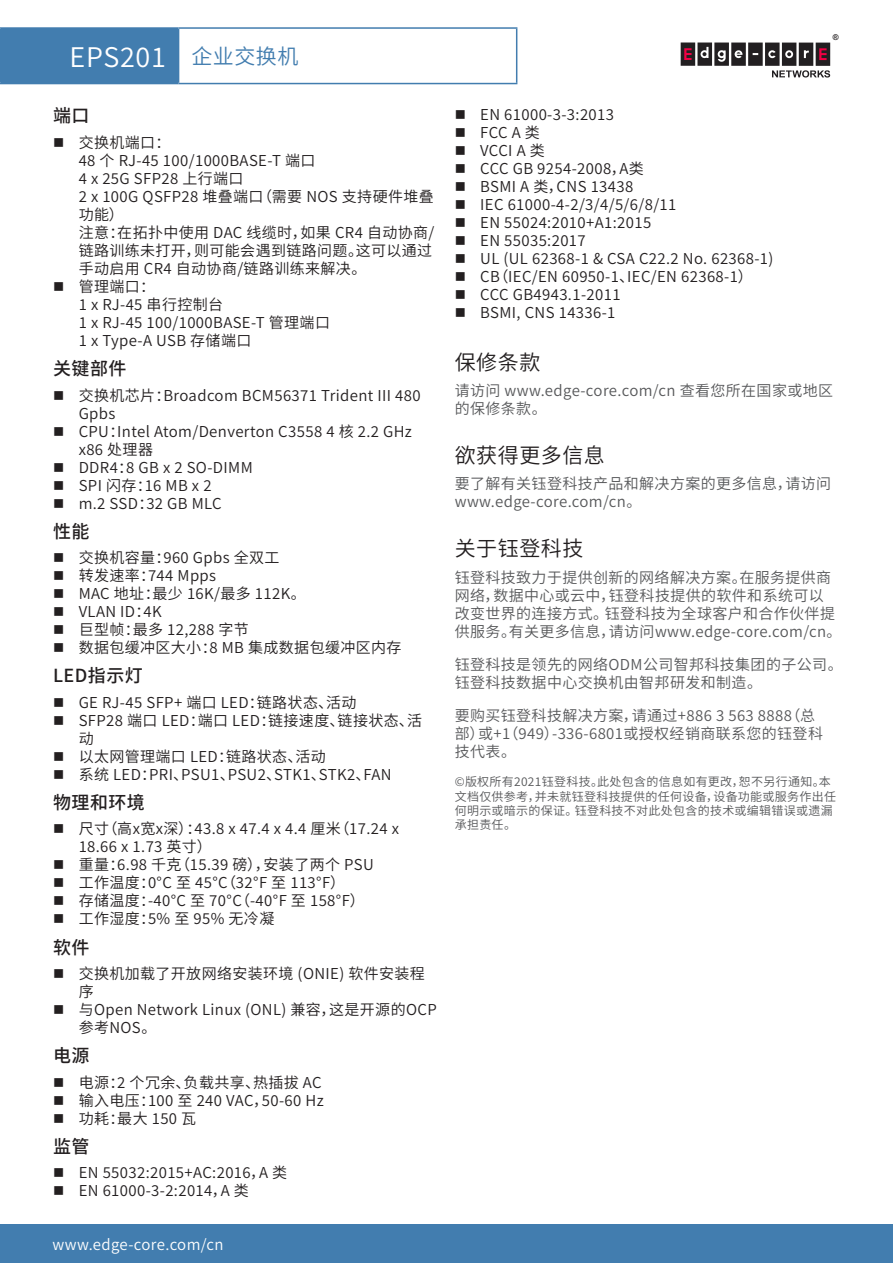
<style>
.page{position:relative;width:893px;height:1263px;background:#fff}
.page>*{position:absolute;margin:0;border:0;box-sizing:border-box;transform-origin:0 0}
.HeaderTitle{font:27px "Source Han Sans SC";letter-spacing:.025em;color:#fff}
.t1{font:21px "Source Han Sans SC";letter-spacing:.025em;color:#231f20}
.HeaderTitle-2{font:21px "Source Han Sans SC";letter-spacing:.025em;color:#427daf}
.FeatureListH1{font:500 18px "Source Han Sans SC";letter-spacing:.025em;color:#231f20}
.NEW_FeatureList{font:15px/18px "Source Han Sans SC";letter-spacing:.025em;color:#231f20}
.body{font:15px/18px "Source Han Sans SC";letter-spacing:.025em;color:#57585a}
.t2{font:15px "Source Han Sans SC";letter-spacing:.025em;color:#fff}
.copyright{font:12px/14.4px "Source Han Sans SC";letter-spacing:.025em;color:#57585a}
.t3{font:700 7.95px "Arial";color:#231f20}
</style>
<div class="page">
<div style="left:0;top:1225px;width:893px;height:38px;background:#427daf"></div>
<div style="left:681px;top:43px;width:14px;height:23px;background:#221f21"></div>
<div style="left:697px;top:43px;width:15px;height:23px;background:#221f21"></div>
<div style="left:714px;top:43px;width:15px;height:23px;background:#221f21"></div>
<div style="left:731px;top:43px;width:15px;height:23px;background:#221f21"></div>
<div style="left:748px;top:43px;width:15px;height:23px;background:#221f21"></div>
<div style="left:765px;top:43px;width:15px;height:23px;background:#221f21"></div>
<div style="left:782px;top:43px;width:14px;height:23px;background:#221f21"></div>
<div style="left:799px;top:43px;width:14px;height:23px;background:#221f21"></div>
<svg style="left:684px;top:48px;width:8px;height:12px"></svg>
<div style="left:816px;top:43px;width:14px;height:23px;background:#221f21"></div>
<svg style="left:819px;top:48px;width:8px;height:12px"></svg>
<svg style="left:700px;top:47px;width:8px;height:11px"></svg>
<svg style="left:785px;top:50px;width:8px;height:8px"></svg>
<svg style="left:804px;top:50px;width:5px;height:8px"></svg>
<svg style="left:768px;top:50px;width:8px;height:8px"></svg>
<svg style="left:718px;top:50px;width:8px;height:12px"></svg>
<svg style="left:772px;top:70px;width:58px;height:8px"></svg>
<svg style="left:735px;top:50px;width:7px;height:8px"></svg>
<div style="left:1px;top:28px;width:178px;height:56px;background:#427daf"></div>
<hr style="left:0;top:27px;width:179px;height:2px;background:#427daf">
<hr style="left:0;top:29px;width:2px;height:54px;background:#427daf">
<hr style="left:179px;top:27px;width:338px;height:2px;background:#427daf">
<hr style="left:516px;top:29px;width:1px;height:54px;background:#427daf">
<hr style="left:0;top:83px;width:179px;height:1px;background:#427daf">
<hr style="left:179px;top:83px;width:338px;height:1px;background:#427daf">
<p class="HeaderTitle" style="left:70px;top:41px;width:98px">EPS201</p>
<p class="HeaderTitle-2" style="left:191px;top:45px;width:109px">企业交换机</p>
<p class="FeatureListH1" style="left:53px;top:106px;width:38px">端口</p>
<p class="NEW_FeatureList" style="left:79px;top:134px;width:93px">交换机端口：</p>
<p class="NEW_FeatureList" style="left:79px;top:152px;width:238px">48 个 RJ-45 100/1000BASE-T 端口</p>
<p class="NEW_FeatureList" style="left:79px;top:170px;width:166px">4 x 25G SFP28 上行端口</p>
<p class="NEW_FeatureList" style="left:79px;top:188px;width:357px">2 x 100G QSFP28 堆叠端口（需要 NOS 支持硬件堆叠功能）</p>
<p class="NEW_FeatureList" style="left:79px;top:224px;width:357px">注意：在拓扑中使用 DAC 线缆时，如果 CR4 自动协商/链路训练未打开，则可能会遇到链路问题。这可以通过手动启用 CR4 自动协商/链路训练来解决。</p>
<p class="NEW_FeatureList" style="left:79px;top:278px;width:78px">管理端口：</p>
<p class="NEW_FeatureList" style="left:79px;top:296px;width:146px">1 x RJ-45 串行控制台</p>
<p class="NEW_FeatureList" style="left:79px;top:314px;width:253px">1 x RJ-45 100/1000BASE-T 管理端口</p>
<p class="NEW_FeatureList" style="left:79px;top:332px;width:174px">1 x Type-A USB 存储端口</p>
<p class="FeatureListH1" style="left:53px;top:358px;width:75px">关键部件</p>
<p class="NEW_FeatureList" style="left:79px;top:386px;width:343px">交换机芯片：Broadcom BCM56371 Trident III 480<br>Gpbs</p>
<p class="NEW_FeatureList" style="left:79px;top:422px;width:335px">CPU：Intel Atom/Denverton C3558 4 核 2.2 GHz x86 处理器</p>
<p class="NEW_FeatureList" style="left:79px;top:458px;width:176px">DDR4：8 GB x 2 SO-DIMM</p>
<p class="NEW_FeatureList" style="left:79px;top:476px;width:134px">SPI 闪存：16 MB x 2</p>
<p class="NEW_FeatureList" style="left:79px;top:494px;width:145px">m.2 SSD：32 GB MLC</p>
<p class="FeatureListH1" style="left:53px;top:521px;width:38px">性能</p>
<p class="NEW_FeatureList" style="left:79px;top:549px;width:202px">交换机容量：960 Gpbs 全双工</p>
<p class="NEW_FeatureList" style="left:79px;top:567px;width:139px">转发速率：744 Mpps</p>
<p class="NEW_FeatureList" style="left:79px;top:585px;width:229px">MAC 地址：最少 16K/最多 112K。</p>
<p class="NEW_FeatureList" style="left:79px;top:603px;width:84px">VLAN ID：4K</p>
<p class="NEW_FeatureList" style="left:79px;top:621px;width:172px">巨型帧：最多 12,288 字节</p>
<p class="NEW_FeatureList" style="left:79px;top:639px;width:324px">数据包缓冲区大小：8 MB 集成数据包缓冲区内存</p>
<p class="FeatureListH1" style="left:53px;top:665px;width:91px">LED指示灯</p>
<p class="NEW_FeatureList" style="left:79px;top:694px;width:279px">GE RJ-45 SFP+ 端口 LED：链路状态、活动</p>
<p class="NEW_FeatureList" style="left:79px;top:712px;width:345px">SFP28 端口 LED：端口 LED：链接速度、链接状态、活动</p>
<p class="NEW_FeatureList" style="left:79px;top:748px;width:249px">以太网管理端口 LED：链路状态、活动</p>
<p class="NEW_FeatureList" style="left:79px;top:766px;width:314px">系统 LED：PRI、PSU1、PSU2、STK1、STK2、FAN</p>
<p class="FeatureListH1" style="left:53px;top:792px;width:93px">物理和环境</p>
<p class="NEW_FeatureList" style="left:79px;top:820px;width:322px">尺寸（高x宽x深）：43.8 x 47.4 x 4.4 厘米（17.24 x<br>18.66 x 1.73 英寸）</p>
<p class="NEW_FeatureList" style="left:79px;top:856px;width:297px">重量：6.98 千克（15.39 磅），安装了两个 PSU</p>
<p class="NEW_FeatureList" style="left:79px;top:874px;width:268px">工作温度：0°C 至 45°C（32°F 至 113°F）</p>
<p class="NEW_FeatureList" style="left:79px;top:892px;width:288px">存储温度：-40°C 至 70°C（-40°F 至 158°F）</p>
<p class="NEW_FeatureList" style="left:79px;top:910px;width:197px">工作湿度：5% 至 95% 无冷凝</p>
<p class="FeatureListH1" style="left:53px;top:937px;width:38px">软件</p>
<p class="NEW_FeatureList" style="left:79px;top:965px;width:348px">交换机加载了开放网络安装环境 (ONIE) 软件安装程序</p>
<p class="NEW_FeatureList" style="left:79px;top:1001px;width:360px">与Open Network Linux (ONL) 兼容，这是开源的OCP参考NOS。</p>
<p class="FeatureListH1" style="left:53px;top:1045px;width:38px">电源</p>
<p class="NEW_FeatureList" style="left:79px;top:1073px;width:244px">电源：2 个冗余、负载共享、热插拔 AC</p>
<p class="NEW_FeatureList" style="left:79px;top:1091px;width:247px">输入电压：100 至 240 VAC，50-60 Hz</p>
<p class="NEW_FeatureList" style="left:79px;top:1109px;width:119px">功耗：最大 150 瓦</p>
<p class="FeatureListH1" style="left:53px;top:1136px;width:38px">监管</p>
<p class="NEW_FeatureList" style="left:79px;top:1164px;width:210px">EN 55032:2015+AC:2016，A 类</p>
<p class="NEW_FeatureList" style="left:79px;top:1182px;width:172px">EN 61000-3-2:2014，A 类</p>
<p class="t2" style="left:53px;top:1236px;width:173px">www.edge-core.com/cn</p>
<p class="t3" style="left:833px;top:32px;width:7px">®</p>
<p class="NEW_FeatureList" style="left:480px;top:106px;width:135px">EN 61000-3-3:2013</p>
<p class="NEW_FeatureList" style="left:480px;top:124px;width:61px">FCC A 类</p>
<p class="NEW_FeatureList" style="left:480px;top:142px;width:66px">VCCI A 类</p>
<p class="NEW_FeatureList" style="left:480px;top:160px;width:165px">CCC GB 9254-2008，A类</p>
<p class="NEW_FeatureList" style="left:480px;top:178px;width:155px">BSMI A 类，CNS 13438</p>
<p class="NEW_FeatureList" style="left:480px;top:196px;width:198px">IEC 61000-4-2/3/4/5/6/8/11</p>
<p class="NEW_FeatureList" style="left:480px;top:214px;width:173px">EN 55024:2010+A1:2015</p>
<p class="NEW_FeatureList" style="left:480px;top:232px;width:107px">EN 55035:2017</p>
<p class="NEW_FeatureList" style="left:480px;top:250px;width:295px">UL (UL 62368-1 &amp; CSA C22.2 No. 62368-1)</p>
<p class="NEW_FeatureList" style="left:480px;top:268px;width:274px">CB（IEC/EN 60950-1、IEC/EN 62368-1）</p>
<p class="NEW_FeatureList" style="left:480px;top:286px;width:142px">CCC GB4943.1-2011</p>
<p class="NEW_FeatureList" style="left:480px;top:304px;width:137px">BSMI, CNS 14336-1</p>
<h1 class="t1" style="left:455px;top:350px;width:87px">保修条款</h1>
<p class="body" style="left:455px;top:382px;width:380px">请访问 www.edge-core.com/cn 查看您所在国家或地区的保修条款。</p>
<h1 class="t1" style="left:455px;top:443px;width:152px">欲获得更多信息</h1>
<p class="body" style="left:455px;top:475px;width:378px">要了解有关钰登科技产品和解决方案的更多信息，请访问www.edge-core.com/cn。</p>
<h1 class="t1" style="left:455px;top:537px;width:130px">关于钰登科技</h1>
<p class="body" style="left:455px;top:568px;width:388px">钰登科技致力于提供创新的网络解决方案。在服务提供商网络，数据中心或云中，钰登科技提供的软件和系统可以改变世界的连接方式。钰登科技为全球客户和合作伙伴提供服务。有关更多信息，请访问www.edge-core.com/cn。</p>
<p class="body" style="left:455px;top:655px;width:389px">钰登科技是领先的网络ODM公司智邦科技集团的子公司。钰登科技数据中心交换机由智邦研发和制造。</p>
<p class="body" style="left:455px;top:706px;width:370px">要购买钰登科技解决方案，请通过+886 3 563 8888（总部）或+1（949）-336-6801或授权经销商联系您的钰登科技代表。</p>
<p class="copyright" style="left:455px;top:775px;width:383px">©版权所有2021钰登科技。此处包含的信息如有更改，恕不另行通知。本文档仅供参考，并未就钰登科技提供的任何设备，设备功能或服务作出任何明示或暗示的保证。钰登科技不对此处包含的技术或编辑错误或遗漏承担责任。</p>
</div>
